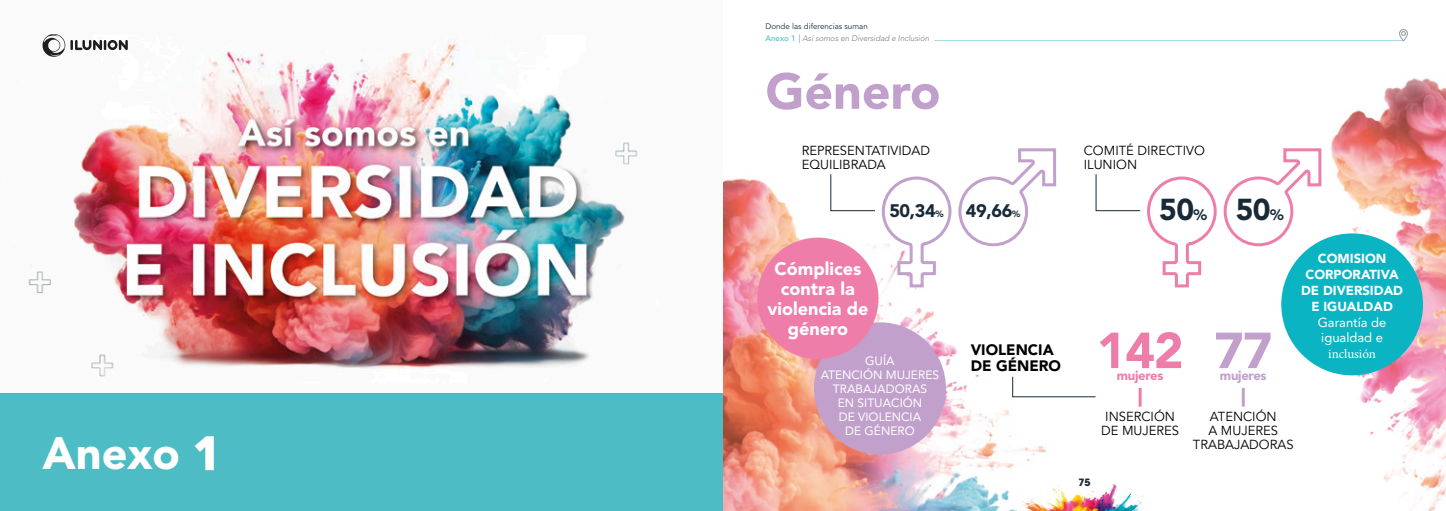
<style>
.page{position:relative;width:1446px;height:511px;background:#fff}
.page>*{position:absolute;margin:0;border:0;box-sizing:border-box;transform-origin:0 0}
.Subtitulo{font:900 50px "Avenir LT Std";color:#c1a0cc}
.Subtitulo-2{font:900 50px "Avenir LT Std";color:#ee7ea9}
.t1{font:900 45px "Avenir LT Std";color:#fff}
.Subtitulo-3{font:900 30px "Avenir LT Std";color:#192a37}
.txt_general{font:900 18px/20px "Avenir LT Std";color:#fff;text-align:center}
.Subtitulo-4{font:900 18px "Avenir LT Std";letter-spacing:-.02em;color:#192a37}
.txt_general-2{font:900 15px "Avenir LT Std";color:#000}
.txt_general-3{font:13px/14px "Avenir LT Std";color:#000}
.txt_general-4{font:900 13px "Avenir LT Std";color:#fff}
.txt_general-5{font:13px "Avenir LT Std";color:#fff}
.t2{font:13px "Minion Pro";letter-spacing:-.005em;color:#fff}
.Subtitulo-5{font:900 13px "Avenir LT Std";letter-spacing:-.02em;color:#ee7ea9}
.Subtitulo-6{font:900 13px "Avenir LT Std";letter-spacing:-.02em;color:#c1a0cc}
.txt_general-6{font:12px/14px "Avenir LT Std";color:#fff;text-align:center}
.t3{font:700 11px "Avant Garde Md ITC";color:#192a37}
.t4{font:italic 300 8px "Avenir LT Std";color:#797b87}
.t5{font:8px "Avenir LT Std";color:#192a37}
.s1{font-weight:500;font-style:normal;color:#4dbcc4}
.s2{font-size:9px}
.s3{font-size:15px}
</style>
<div class="page">
<svg style="left:1399px;top:29px;width:9px;height:12px"></svg>
<img style="left:723px;top:178px;width:419px;height:332px">
<img style="left:1017px;top:480px;width:127px;height:30px">
<img style="left:1281px;top:78px;width:165px;height:432px">
<img style="left:28px;top:41px;width:610px;height:336px">
<div style="left:0;top:393px;width:723px;height:117px;background:#4dbcc4"></div>
<svg style="left:830px;top:148px;width:227px;height:141px"></svg>
<svg style="left:1095px;top:147px;width:228px;height:142px"></svg>
<div style="left:814px;top:322px;width:132px;height:132px;background:#c1a0cc;border-radius:50%"></div>
<div style="left:757px;top:237px;width:121px;height:121px;background:#ee7ea9;border-radius:50%"></div>
<div style="left:1281px;top:233px;width:142px;height:142px;background:#0bb4c2;border-radius:50%"></div>
<svg style="left:1011px;top:375px;width:85px;height:22px"></svg>
<hr style="left:1138px;top:387px;width:3px;height:19px;background:#ee7ea9">
<hr style="left:1242px;top:387px;width:3px;height:19px;background:#c1a0cc">
<svg style="left:43px;top:34px;width:85px;height:23px"></svg>
<hr style="left:934px;top:40px;width:469px;height:1px;background:#4dbcc4">
<p class="t1" style="left:43px;top:426px;width:179px">Anexo 1</p>
<p class="t5" style="left:765px;top:22px;width:104px">Donde las diferencias suman</p>
<p class="t4" style="left:765px;top:33px;width:165px"><span class="s1">Anexo 1</span> | Así somos en Diversidad e Inclusión</p>
<p class="Subtitulo" style="left:765px;top:61px;width:176px">Género</p>
<p class="txt_general-3" style="left:801px;top:144px;width:130px">REPRESENTATIVIDAD<br>EQUILIBRADA</p>
<p class="txt_general-3" style="left:1084px;top:144px;width:123px">COMITÉ DIRECTIVO<br>ILUNION</p>
<p class="Subtitulo-4" style="left:889px;top:200px;width:56px">50,34<span class="s2">%</span></p>
<p class="Subtitulo-4" style="left:966px;top:200px;width:56px">49,66<span class="s2">%</span></p>
<p class="Subtitulo-3" style="left:1159px;top:191px;width:49px">50<span class="s3">%</span></p>
<p class="Subtitulo-3" style="left:1235px;top:191px;width:49px">50<span class="s3">%</span></p>
<p class="txt_general" style="left:767px;top:258px;width:103px">Cómplices contra la violencia de género</p>
<p class="txt_general-6" style="left:821px;top:353px;width:120px">GUÍA<br>ATENCIÓN MUJERES<br>TRABAJADORAS<br>EN SITUACIÓN<br>DE VIOLENCIA<br>DE GÉNERO</p>
<p class="txt_general-4" style="left:1318px;top:250px;width:70px">COMISION</p>
<p class="txt_general-4" style="left:1305px;top:266px;width:95px">CORPORATIVA</p>
<p class="txt_general-4" style="left:1301px;top:282px;width:104px">DE DIVERSIDAD</p>
<p class="txt_general-4" style="left:1311px;top:298px;width:83px">E IGUALDAD</p>
<p class="txt_general-5" style="left:1318px;top:314px;width:70px">Garantía de</p>
<p class="txt_general-5" style="left:1321px;top:330px;width:63px">igualdad e</p>
<p class="Subtitulo-2" style="left:1096px;top:320px;width:88px">142</p>
<p class="Subtitulo-5" style="left:1117px;top:367px;width:48px">mujeres</p>
<p class="Subtitulo" style="left:1214px;top:320px;width:60px">77</p>
<p class="Subtitulo-6" style="left:1220px;top:367px;width:48px">mujeres</p>
<p class="txt_general-2" style="left:971px;top:340px;width:85px">VIOLENCIA</p>
<p class="t2" style="left:1328px;top:345px;width:49px">inclusión</p>
<p class="txt_general-2" style="left:971px;top:356px;width:92px">DE GÉNERO</p>
<p class="txt_general-3" style="left:1101px;top:410px;width:80px;text-align:center">INSERCIÓN<br>DE MUJERES</p>
<p class="txt_general-3" style="left:1193px;top:410px;width:102px;text-align:center">ATENCIÓN<br>A MUJERES<br>TRABAJADORAS</p>
<p class="t3" style="left:1078px;top:475px;width:14px">75</p>
</div>
